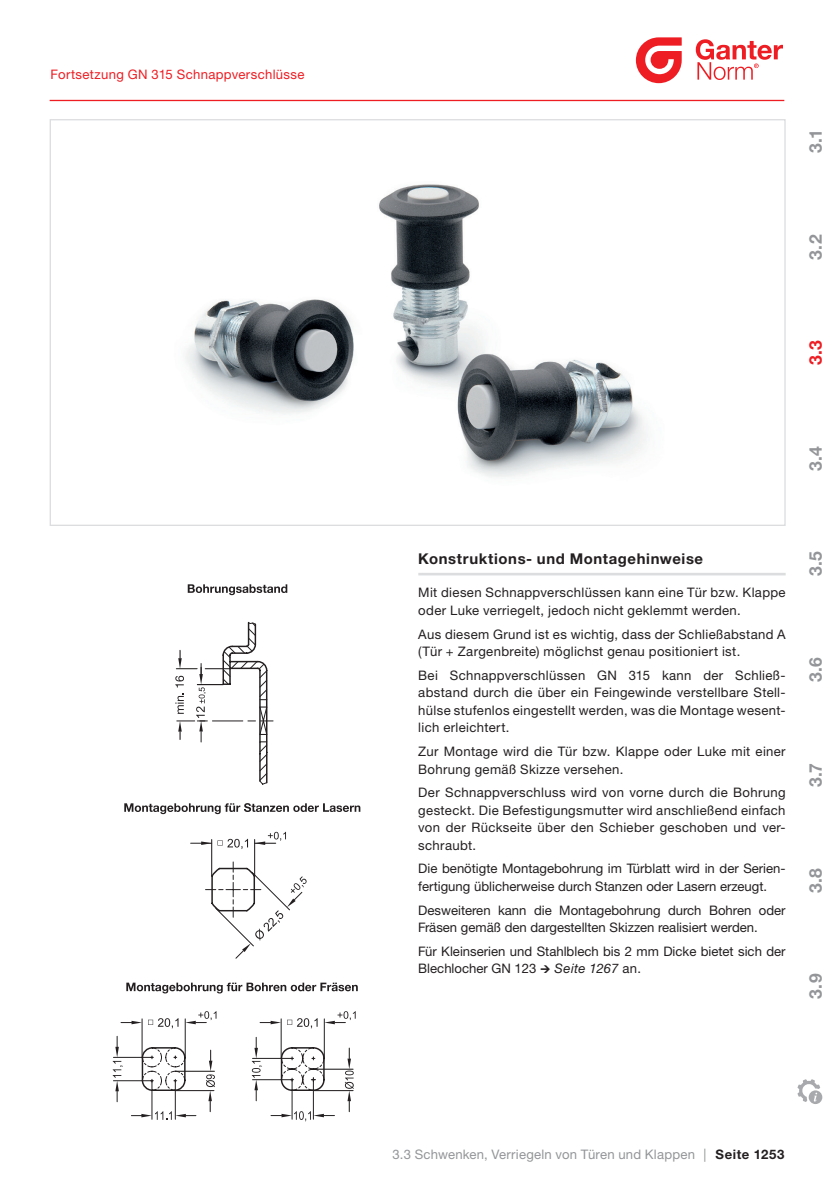
<style>
.page{position:relative;width:834px;height:1181px;background:#fff}
.page>*{position:absolute;margin:0;border:0;box-sizing:border-box;transform-origin:0 0}
.t1{font:700 17.5px "Helvetica Neue LT Pro";color:#939598}
.t2{font:700 17.5px "Helvetica Neue LT Pro";color:#ee1d23}
.t3{font:700 14.88px "Helvetica Neue LT Pro";letter-spacing:.04em;color:#231f20}
.t4{font:13.12px/17.5px "Helvetica Neue LTW1 G";letter-spacing:.02em;color:#231f20}
.t5{font:13.12px/17.5px "Helvetica Neue LTW1 G";color:#231f20}
.t6{font:13.12px "Helvetica Neue LT Pro";letter-spacing:.015em;color:#939598}
.t7{font:13.12px "Helvetica Neue LTW1 G";letter-spacing:.025em;color:#ee1d23}
.t8{font:700 13.12px "Helvetica Neue LTW1 G";letter-spacing:.045em;color:#231f20}
.s1{font-style:italic}
.s2{font-weight:400;color:#939598}
</style>
<div class="page">
<hr style="left:50px;top:100px;width:734px;height:1px;background:#ee1d23">
<svg style="left:797px;top:1079px;width:26px;height:25px"></svg>
<svg style="left:635px;top:37px;width:46px;height:46px"></svg>
<svg style="left:695px;top:39px;width:87px;height:41px"></svg>
<img style="left:185px;top:184px;width:463px;height:294px">
<hr style="left:418px;top:573px;width:367px;height:2px;background:#dcdddf">
<hr style="left:313px;top:1090px;width:40px;height:1px;background:#231f20">
<hr style="left:313px;top:1068px;width:40px;height:1px;background:#231f20">
<svg style="left:121px;top:1020px;width:20px;height:4px"></svg>
<svg style="left:325px;top:1011px;width:30px;height:13px"></svg>
<hr style="left:113px;top:1080px;width:39px;height:1px;background:#231f20">
<hr style="left:113px;top:1057px;width:39px;height:1px;background:#231f20">
<svg style="left:113px;top:1036px;width:10px;height:65px"></svg>
<hr style="left:151px;top:1080px;width:1px;height:39px;background:#231f20">
<hr style="left:175px;top:1080px;width:1px;height:39px;background:#231f20">
<hr style="left:292px;top:1080px;width:1px;height:39px;background:#231f20">
<hr style="left:313px;top:1080px;width:1px;height:39px;background:#231f20">
<svg style="left:271px;top:1111px;width:63px;height:10px"></svg>
<svg style="left:345px;top:1048px;width:9px;height:63px"></svg>
<svg style="left:206px;top:1091px;width:8px;height:20px"></svg>
<svg style="left:131px;top:1111px;width:65px;height:8px"></svg>
<svg style="left:255px;top:1091px;width:2px;height:9px"></svg>
<svg style="left:142px;top:621px;width:182px;height:470px"></svg>
<svg style="left:205px;top:862px;width:101px;height:97px"></svg>
<svg style="left:175px;top:622px;width:98px;height:159px"></svg>
<svg style="left:188px;top:584px;width:99px;height:11px"></svg>
<svg style="left:124px;top:803px;width:236px;height:11px"></svg>
<svg style="left:126px;top:982px;width:232px;height:11px"></svg>
<p class="t7" style="left:50px;top:67px;width:255px">Fortsetzung GN 315 Schnappverschlüsse</p>
<h1 class="t1" style="left:804px;top:153px;width:25px;rotate:-90deg">3.1</h1>
<h1 class="t1" style="left:804px;top:260px;width:27px;rotate:-90deg">3.2</h1>
<h1 class="t2" style="left:804px;top:365px;width:27px;rotate:-90deg">3.3</h1>
<h1 class="t1" style="left:804px;top:471px;width:26px;rotate:-90deg">3.4</h1>
<p class="t3" style="left:418px;top:549px;width:286px">Konstruktions- und Montagehinweise</p>
<p class="t4" style="left:418px;top:584px;width:369px">Mit diesen Schnappverschlüssen kann eine Tür bzw. Klappe oder Luke verriegelt, jedoch nicht geklemmt werden.</p>
<p class="t4" style="left:418px;top:625px;width:369px">Aus diesem Grund ist es wichtig, dass der Schließabstand A (Tür + Zargenbreite) möglichst genau positioniert ist.</p>
<p class="t4" style="left:418px;top:666px;width:369px;text-align:justify">Bei Schnappverschlüssen GN 315 kann der Schließ&shy;abstand durch die über ein Feingewinde verstellbare Stell&shy;hülse stufenlos eingestellt werden, was die Montage wesent&shy;lich erleichtert.</p>
<p class="t4" style="left:418px;top:742px;width:369px">Zur Montage wird die Tür bzw. Klappe oder Luke mit einer<br>Bohrung gemäß Skizze versehen.</p>
<p class="t4" style="left:418px;top:783px;width:369px;text-align:justify">Der Schnappverschluss wird von vorne durch die Bohrung gesteckt. Die Befestigungsmutter wird anschließend einfach von der Rückseite über den Schieber geschoben und ver&shy;schraubt.</p>
<p class="t5" style="left:418px;top:860px;width:369px">Die benötigte Montagebohrung im Türblatt wird in der Serien&shy;fertigung üblicherweise durch Stanzen oder Lasern erzeugt.</p>
<p class="t5" style="left:418px;top:901px;width:369px">Desweiteren kann die Montagebohrung durch Bohren oder<br>Fräsen gemäß den dargestellten Skizzen realisiert werden.</p>
<p class="t5" style="left:418px;top:942px;width:369px">Für Kleinserien und Stahlblech bis 2 mm Dicke bietet sich der<br>Blechlocher GN 123 <span class="s1">→ Seite 1267</span> an.</p>
<h1 class="t1" style="left:804px;top:576px;width:27px;rotate:-90deg">3.5</h1>
<h1 class="t1" style="left:804px;top:682px;width:26px;rotate:-90deg">3.6</h1>
<h1 class="t1" style="left:804px;top:787px;width:26px;rotate:-90deg">3.7</h1>
<h1 class="t1" style="left:804px;top:893px;width:27px;rotate:-90deg">3.8</h1>
<h1 class="t1" style="left:804px;top:998px;width:27px;rotate:-90deg">3.9</h1>
<p class="t6" style="left:392px;top:1147px;width:304px">3.3 Schwenken, Verriegeln von Türen und Klappen</p>
<p class="t8" style="left:703px;top:1146px;width:82px"><span class="s2">|</span> Seite 1253</p>
</div>
